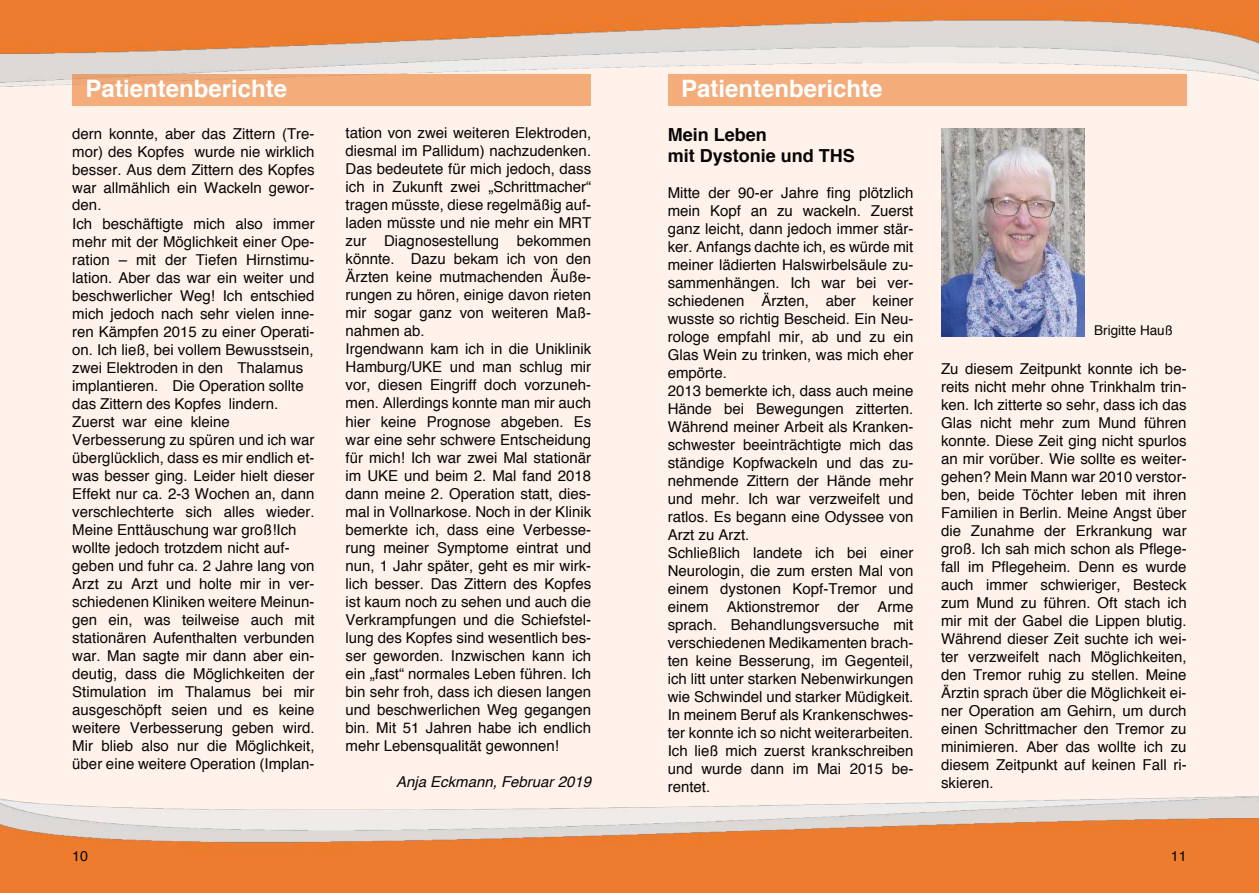
<style>
.page{position:relative;width:1259px;height:893px;background:#fef2ea}
.page>*{position:absolute;margin:0;border:0;box-sizing:border-box;transform-origin:0 0}
.t1{font:700 24px "Helvetica";color:#fff}
.t2{font:700 18px/21px "Helvetica";color:#070505}
.t3{font:15px/18px "Helvetica";color:#070505}
.t4{font:italic 15px "Helvetica";color:#070505}
.t5{font:14.25px "Helvetica";color:#070505}
.t6{font:13.5px "Helvetica";color:#070505}
.s1{font-family:"Arial"}
</style>
<div class="page">
<img style="left:0;top:797px;width:1259px;height:21px">
<img style="left:0;top:818px;width:1259px;height:75px">
<img style="left:0;top:53px;width:1259px;height:29px">
<img style="left:0;top:0;width:1259px;height:53px">
<div style="left:72px;top:74px;width:519px;height:32px;background:#f4ac7a"></div>
<div style="left:668px;top:74px;width:518px;height:32px;background:#f4ac7a"></div>
<img style="left:941px;top:129px;width:143px;height:207px">
<h1 class="t1" style="left:86px;top:69px;width:203px">Patientenberichte</h1>
<h1 class="t1" style="left:681px;top:69px;width:203px">Patientenberichte</h1>
<p class="t3" style="left:72px;top:125px;width:244px">dern konnte, aber das Zittern (Tre‐ mor) des Kopfes wurde nie wirklich besser. Aus dem Zittern des Kopfes war allmählich ein Wackeln gewor‐ den.<br>Ich beschäftigte mich also immer mehr mit der Möglichkeit einer Ope‐ ration – mit der Tiefen Hirnstimu‐ lation. Aber das war ein weiter und beschwerlicher Weg! Ich entschied mich jedoch nach sehr vielen inne‐ ren Kämpfen 2015 zu einer Operati‐ on. Ich ließ, bei vollem Bewusstsein, zwei Elektroden in den Thalamus implantieren. Die Operation sollte das Zittern des Kopfes lindern.<br>Zuerst war eine kleine Verbesserung zu spüren und ich war überglücklich, dass es mir endlich et‐ was besser ging. Leider hielt dieser Effekt nur ca. 2-3 Wochen an, dann verschlechterte sich alles wieder.<br>Meine Enttäuschung war groß!Ich wollte jedoch trotzdem nicht auf‐ geben und fuhr <span class="s1">ca</span>. 2 Jahre lang von Arzt zu Arzt und holte mir in ver‐ schiedenen Kliniken weitere Meinun‐ gen ein, was teilweise auch mit stationären Aufenthalten verbunden war. Man sagte mir dann aber ein‐ deutig, dass die Möglichkeiten der Stimulation im Thalamus bei mir ausgeschöpft seien und es keine weitere Verbesserung geben wird.<br>Mir blieb also nur die Möglichkeit, über eine weitere Operation (Implan‐</p>
<p class="t3" style="left:345px;top:125px;width:247px">tation von zwei weiteren Elektroden, diesmal im Pallidum) nachzudenken.<br>Das bedeutete für mich jedoch, dass ich in Zukunft zwei „Schrittmacher“ tragen müsste, diese regelmäßig auf‐ laden müsste und nie mehr ein MRT zur Diagnosestellung bekommen könnte. Dazu bekam ich von den Ärzten keine mutmachenden Äuße‐ rungen zu hören, einige davon rieten mir sogar ganz von weiteren Maß‐ nahmen ab.<br>Irgendwann kam ich in die Uniklinik Hamburg/UKE und man schlug mir vor, diesen Eingriff doch vorzuneh‐ men. Allerdings konnte man mir auch hier keine Prognose abgeben. Es war eine sehr schwere Entscheidung für mich! Ich war zwei Mal stationär im UKE und beim 2. Mal fand 2018 dann meine 2. Operation statt, dies‐ mal in Vollnarkose. Noch in der Klinik bemerkte ich, dass eine Verbesse‐ rung meiner Symptome eintrat und nun, 1 Jahr später, geht es mir wirk‐ lich besser. Das Zittern des Kopfes ist kaum noch zu sehen und auch die Verkrampfungen und die Schiefstel‐ lung des Kopfes sind wesentlich bes‐ ser geworden. Inzwischen kann ich ein „fast“ normales Leben führen. Ich bin sehr froh, dass ich diesen langen und beschwerlichen Weg gegangen bin. Mit 51 Jahren habe ich endlich mehr Lebensqualität gewonnen!</p>
<p class="t4" style="left:396px;top:769px;width:197px">Anja Eckmann, Februar 2019</p>
<p class="t2" style="left:668px;top:124px;width:189px">Mein Leben<br>mit Dystonie und THS</p>
<p class="t3" style="left:668px;top:184px;width:247px">Mitte der 90-er Jahre fing plötzlich mein Kopf an zu wackeln. Zuerst ganz leicht, dann jedoch immer stär‐ ker. Anfangs dachte ich, es würde mit meiner lädierten Halswirbelsäule zu‐ sammenhängen. Ich war bei ver‐ schiedenen Ärzten, aber keiner wusste so richtig Bescheid. Ein Neu‐ rologe empfahl mir, ab und zu ein<br>Glas Wein zu trinken, was mich eher empörte.<br>2013 bemerkte ich, dass auch meine<br>Hände bei Bewegungen zitterten.<br>Während meiner Arbeit als Kranken‐ schwester beeinträchtigte mich das ständige Kopfwackeln und das zu‐ nehmende Zittern der Hände mehr und mehr. Ich war verzweifelt und ratlos. Es begann eine Odyssee von<br>Arzt zu Arzt.<br>Schließlich landete ich bei einer<br>Neurologin, die zum ersten Mal von einem dystonen Kopf-Tremor und einem Aktionstremor der Arme sprach. Behandlungsversuche mit verschiedenen Medikamenten brach‐ ten keine Besserung, im Gegenteil, ich litt unter starken Nebenwirkungen wie Schwindel und starker Müdigkeit.<br>In meinem Beruf als Krankenschwes‐ ter konnte ich so nicht weiterarbeiten.<br>Ich ließ mich zuerst krankschreiben und wurde dann im Mai 2015 be‐ rentet.</p>
<p class="t6" style="left:1094px;top:320px;width:80px">Brigitte Hauß</p>
<p class="t3" style="left:941px;top:360px;width:247px;text-align:justify">Zu diesem Zeitpunkt konnte ich be‐ reits nicht mehr ohne Trinkhalm trin‐ ken. Ich zitterte so sehr, dass ich das Glas nicht mehr zum Mund führen konnte. Diese Zeit ging nicht spurlos an mir vorüber. Wie sollte es weiter‐ gehen? Mein Mann war 2010 verstor‐ ben, beide Töchter leben mit ihren Familien in Berlin. Meine Angst über die Zunahme der Erkrankung war groß. Ich sah mich schon als Pflege‐ fall im Pflegeheim. Denn es wurde auch immer schwieriger, Besteck zum Mund zu führen. Oft stach ich mir mit der Gabel die Lippen blutig.<br>Während dieser Zeit suchte ich wei‐ ter verzweifelt nach Möglichkeiten, den Tremor ruhig zu stellen. Meine Ärztin sprach über die Möglichkeit ei‐ ner Operation am Gehirn, um durch einen Schrittmacher den Tremor zu minimieren. Aber das wollte ich zu diesem Zeitpunkt auf keinen Fall ri‐ skieren.</p>
<p class="t5" style="left:72px;top:845px;width:17px">10</p>
<p class="t5" style="left:1170px;top:845px;width:17px">11</p>
</div>
